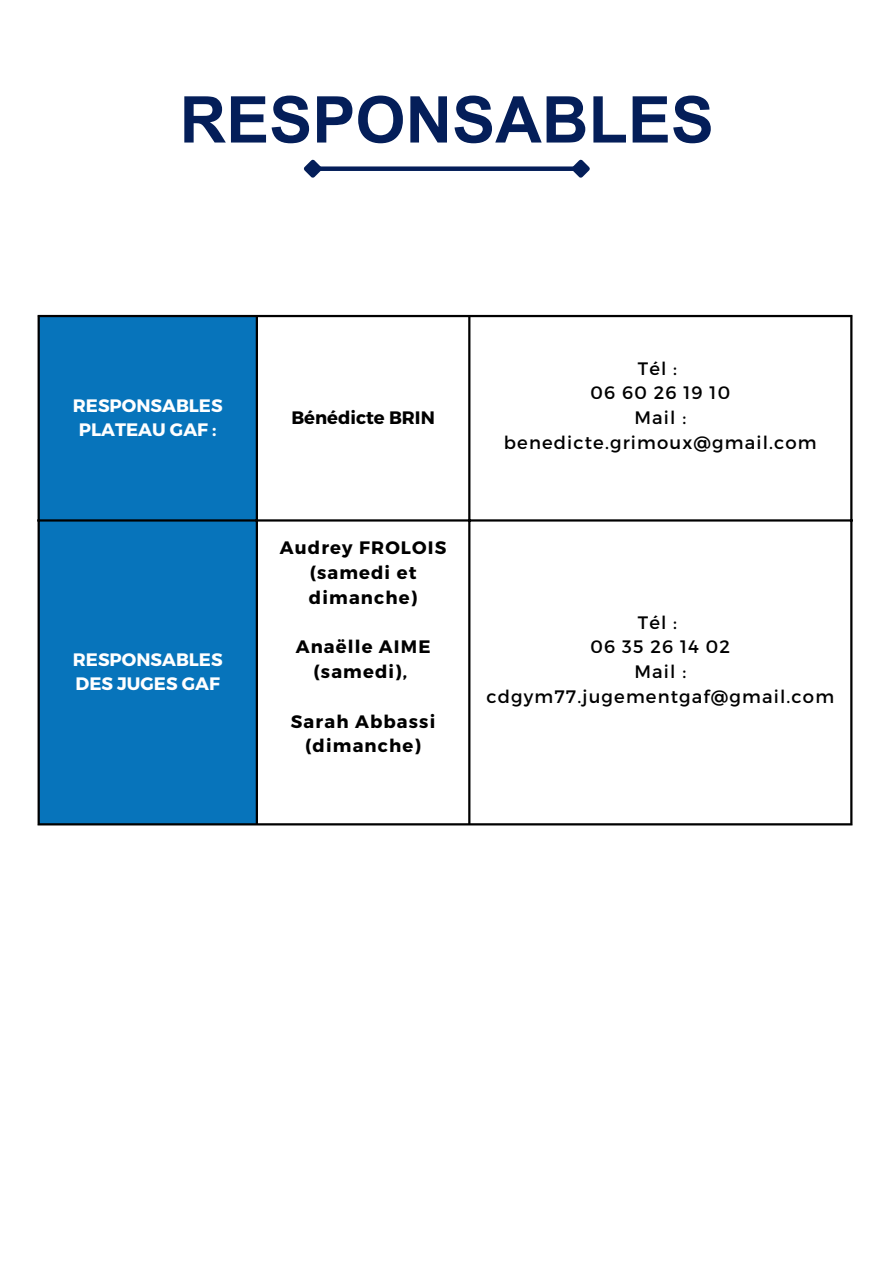
<style>
.page{position:relative;width:894px;height:1264px;background:#fff}
.page>*{position:absolute;margin:0;border:0;box-sizing:border-box;transform-origin:0 0}
.t1{font:700 64.5px "Arial MT Pro";color:#041e59}
.t2{font:18px/24.8px "Montserrat";letter-spacing:.065em;color:#000;text-align:center}
.t3{font:700 18px/24.8px "Montserrat";letter-spacing:.065em;color:#000;text-align:center}
.t4{font:700 18px/24.8px "Montserrat";color:#fff;text-align:center}
.t5{font:700 18px "Montserrat";color:#000}
</style>
<div class="page">
<div style="left:318px;top:166px;width:257px;height:5px;background:#041e59"></div>
<svg style="left:303px;top:159px;width:23px;height:19px"></svg>
<svg style="left:567px;top:159px;width:23px;height:19px"></svg>
<div style="left:40px;top:317px;width:216px;height:506px;background:#0774bb"></div>
<hr style="left:38px;top:317px;width:2px;height:506px;background:#000">
<hr style="left:256px;top:317px;width:2px;height:506px;background:#000">
<hr style="left:468px;top:317px;width:2px;height:506px;background:#000">
<hr style="left:850px;top:317px;width:2px;height:506px;background:#000">
<hr style="left:38px;top:315px;width:814px;height:2px;background:#000">
<hr style="left:38px;top:519px;width:814px;height:2px;background:#000">
<hr style="left:38px;top:823px;width:814px;height:2px;background:#000">
<h1 class="t1" style="left:179px;top:96px;width:535px">RESPONSABLES</h1>
<p class="t4" style="left:73px;top:392px;width:151px">RESPONSABLES<br>PLATEAU GAF :</p>
<p class="t5" style="left:291px;top:406px;width:145px">Bénédicte BRIN</p>
<p class="t4" style="left:73px;top:646px;width:151px;text-align:left">RESPONSABLES<br>DES JUGES GAF</p>
<p class="t3" style="left:280px;top:534px;width:168px">Audrey FROLOIS (samedi et dimanche)</p>
<p class="t3" style="left:295px;top:633px;width:136px">Anaëlle AIME (samedi),</p>
<p class="t3" style="left:291px;top:708px;width:146px">Sarah Abbassi (dimanche)</p>
<p class="t2" style="left:637px;top:355px;width:41px">Tél :</p>
<p class="t2" style="left:590px;top:379px;width:141px">06 60 26 19 10</p>
<p class="t2" style="left:504px;top:404px;width:314px">Mail : benedicte.grimoux@gmail.com</p>
<p class="t2" style="left:637px;top:609px;width:41px">Tél :</p>
<p class="t2" style="left:590px;top:633px;width:141px">06 35 26 14 02</p>
<p class="t2" style="left:486px;top:658px;width:349px">Mail : cdgym77.jugementgaf@gmail.com</p>
</div>
